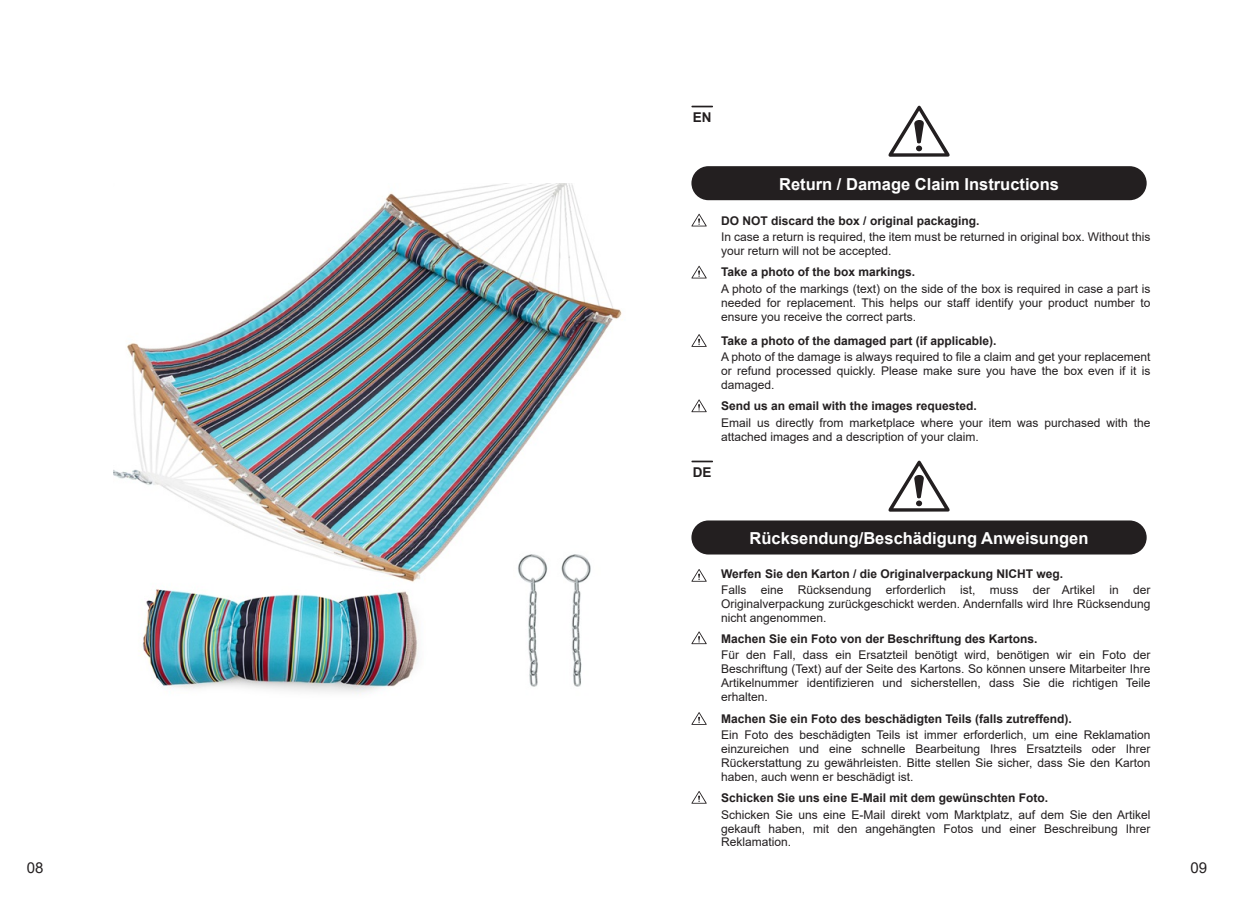
<style>
.page{position:relative;width:1234px;height:919px;background:#fff}
.page>*{position:absolute;margin:0;border:0;box-sizing:border-box;transform-origin:0 0}
.t1{font:700 16.5px "Arial";color:#fff}
.t2{font:15px "Arial";color:#231f20}
.t3{font:700 13.5px "Arial";color:#231f20}
.t4{font:12px/14px "Arial";color:#231f20;text-align:justify}
.t5{font:700 12px "Arial";color:#231f20}
</style>
<div class="page">
<svg style="left:691px;top:106px;width:21px;height:1px"></svg>
<hr style="left:691px;top:460px;width:21px;height:2px;background:#231f20">
<div style="left:691px;top:166px;width:455px;height:34px;background:#231f20;border-radius:17px"></div>
<div style="left:691px;top:520px;width:455px;height:34px;background:#231f20;border-radius:17px"></div>
<svg style="left:888px;top:105px;width:61px;height:52px"></svg>
<svg style="left:888px;top:460px;width:61px;height:52px"></svg>
<svg style="left:691px;top:214px;width:15px;height:12px"></svg>
<svg style="left:691px;top:266px;width:15px;height:12px"></svg>
<svg style="left:691px;top:334px;width:15px;height:13px"></svg>
<svg style="left:691px;top:399px;width:15px;height:13px"></svg>
<svg style="left:691px;top:569px;width:15px;height:12px"></svg>
<svg style="left:691px;top:631px;width:15px;height:13px"></svg>
<svg style="left:691px;top:712px;width:15px;height:12px"></svg>
<svg style="left:691px;top:791px;width:15px;height:12px"></svg>
<img style="left:114px;top:183px;width:508px;height:511px">
<p class="t3" style="left:692px;top:107px;width:20px">EN</p>
<p class="t3" style="left:692px;top:462px;width:20px">DE</p>
<h1 class="t1" style="left:779px;top:173px;width:281px">Return / Damage Claim Instructions</h1>
<p class="t5" style="left:721px;top:212px;width:260px">DO NOT discard the box / original packaging.</p>
<p class="t5" style="left:721px;top:264px;width:195px">Take a photo of the box markings.</p>
<p class="t4" style="left:721px;top:230px;width:430px">In case a return is required, the item must be returned in original box. Without this your return will not be accepted.</p>
<p class="t4" style="left:721px;top:281px;width:430px">A photo of the markings (text) on the side of the box is required in case a part is needed for replacement. This helps our staff identify your product number to ensure you receive the correct parts.</p>
<p class="t4" style="left:721px;top:349px;width:430px">A photo of the damage is always required to file a claim and get your replacement or refund processed quickly. Please make sure you have the box even if it is damaged.</p>
<p class="t4" style="left:721px;top:415px;width:430px">Email us directly from marketplace where your item was purchased with the attached images and a description of your claim.</p>
<p class="t5" style="left:721px;top:332px;width:277px">Take a photo of the damaged part (if applicable).</p>
<p class="t5" style="left:721px;top:397px;width:257px">Send us an email with the images requested.</p>
<h1 class="t1" style="left:749px;top:527px;width:340px">Rücksendung/Beschädigung Anweisungen</h1>
<p class="t5" style="left:721px;top:565px;width:343px">Werfen Sie den Karton / die Originalverpackung NICHT weg.</p>
<p class="t4" style="left:721px;top:582px;width:430px">Falls eine Rücksendung erforderlich ist, muss der Artikel in der Originalverpackung zurückgeschickt werden. Andernfalls wird Ihre Rücksendung nicht angenommen.</p>
<p class="t5" style="left:721px;top:630px;width:318px">Machen Sie ein Foto von der Beschriftung des Kartons.</p>
<p class="t4" style="left:721px;top:647px;width:430px">Für den Fall, dass ein Ersatzteil benötigt wird, benötigen wir ein Foto der Beschriftung (Text) auf der Seite des Kartons. So können unsere Mitarbeiter Ihre Artikelnummer identifizieren und sicherstellen, dass Sie die richtigen Teile erhalten.</p>
<p class="t4" style="left:721px;top:728px;width:430px">Ein Foto des beschädigten Teils ist immer erforderlich, um eine Reklamation einzureichen und eine schnelle Bearbeitung Ihres Ersatzteils oder Ihrer Rückerstattung zu gewährleisten. Bitte stellen Sie sicher, dass Sie den Karton haben, auch wenn er beschädigt ist.</p>
<p class="t4" style="left:721px;top:807px;width:430px">Schicken Sie uns eine E-Mail direkt vom Marktplatz, auf dem Sie den Artikel gekauft haben, mit den angehängten Fotos und einer Beschreibung Ihrer Reklamation.</p>
<p class="t5" style="left:721px;top:710px;width:352px">Machen Sie ein Foto des beschädigten Teils (falls zutreffend).</p>
<p class="t5" style="left:721px;top:789px;width:328px">Schicken Sie uns eine E-Mail mit dem gewünschten Foto.</p>
<p class="t2" style="left:27px;top:857px;width:18px">08</p>
<p class="t2" style="left:1190px;top:857px;width:18px">09</p>
</div>
